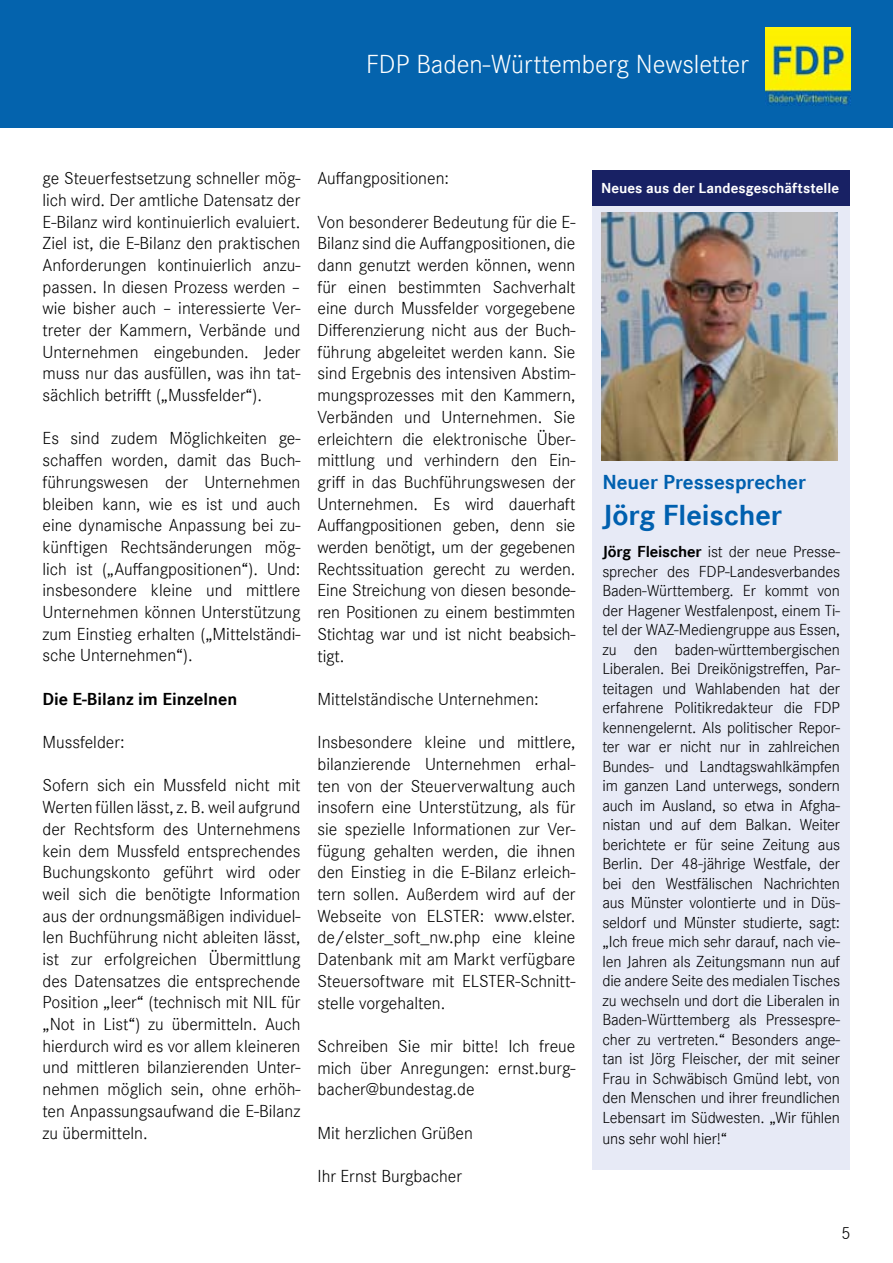
<style>
.page{position:relative;width:893px;height:1263px;background:#fff}
.page>*{position:absolute;margin:0;border:0;box-sizing:border-box;transform-origin:0 0}
.t1{font:700 30px "Corporate S";color:#0060af}
.t2{font:27px "Corporate S Ligh";color:#fff}
.t3{font:700 21px "Corporate S";color:#0060af}
.t4{font:18px/21.8px "Corporate S Ligh";color:#000;text-align:justify}
.t5{font:700 18px "Corporate S";color:#000}
.t6{font:16.5px/19.5px "Corporate S Ligh";letter-spacing:-.01em;color:#000;text-align:justify}
.t7{font:700 15px "Corporate S";color:#fff}
.s1{font-family:"Corporate S";font-weight:700}
</style>
<div class="page">
<div style="left:0;top:0;width:893px;height:128px;background:#0463ad"></div>
<img style="left:765px;top:28px;width:85px;height:77px">
<div style="left:592px;top:200px;width:258px;height:969px;background:#e7eaf6"></div>
<div style="left:592px;top:170px;width:258px;height:36px;background:#182164"></div>
<img style="left:601px;top:213px;width:237px;height:247px">
<h2 class="t2" style="left:366px;top:48px;width:384px">FDP Baden-Württemberg Newsletter</h2>
<p class="t4" style="left:43px;top:167px;width:259px">ge Steuerfestsetzung schneller mög&shy;lich wird. Der amtliche Datensatz der E-Bilanz wird kontinuierlich evaluiert.<br>Ziel ist, die E-Bilanz den praktischen Anforderungen kontinuierlich anzu&shy;passen. In diesen Prozess werden – wie bisher auch – interessierte Ver&shy;treter der Kammern, Verbände und Unternehmen eingebunden. Jeder muss nur das ausfüllen, was ihn tat&shy;sächlich betrifft („Mussfelder“).</p>
<p class="t4" style="left:43px;top:428px;width:259px">Es sind zudem Möglichkeiten ge&shy;schaffen worden, damit das Buch&shy;führungswesen der Unternehmen bleiben kann, wie es ist und auch eine dynamische Anpassung bei zu&shy;künftigen Rechtsänderungen mög&shy;lich ist („Auffangpositionen“). Und: insbesondere kleine und mittlere Unternehmen können Unterstützung zum Einstieg erhalten („Mittelständi&shy;sche Unternehmen“).</p>
<p class="t5" style="left:43px;top:688px;width:196px">Die E-Bilanz im Einzelnen</p>
<p class="t4" style="left:43px;top:731px;width:84px">Mussfelder:</p>
<p class="t4" style="left:43px;top:775px;width:259px">Sofern sich ein Mussfeld nicht mit Werten füllen lässt, z. B. weil aufgrund der Rechtsform des Unternehmens kein dem Mussfeld entsprechendes Buchungskonto geführt wird oder weil sich die benötigte Information aus der ordnungsmäßigen individuel&shy;len Buchführung nicht ableiten lässt, ist zur erfolgreichen Übermittlung des Datensatzes die entsprechende Position „leer“ (technisch mit NIL für „Not in List“) zu übermitteln. Auch hierdurch wird es vor allem kleineren und mittleren bilanzierenden Unter&shy;nehmen möglich sein, ohne erhöh&shy;ten Anpassungsaufwand die E-Bilanz zu übermitteln.</p>
<p class="t4" style="left:317px;top:168px;width:133px">Auffangpositionen:</p>
<p class="t4" style="left:317px;top:211px;width:259px">Von besonderer Bedeutung für die E-Bilanz sind die Auffangpositionen, die dann genutzt werden können, wenn für einen bestimmten Sachverhalt eine durch Mussfelder vorgegebene Differenzierung nicht aus der Buch&shy;führung abgeleitet werden kann. Sie sind Ergebnis des intensiven Abstim&shy;mungsprozesses mit den Kammern, Verbänden und Unternehmen. Sie erleichtern die elektronische Über&shy;mittlung und verhindern den Ein&shy;griff in das Buchführungswesen der Unternehmen. Es wird dauerhaft Auffangpositionen geben, denn sie werden benötigt, um der gegebenen Rechtssituation gerecht zu werden.<br>Eine Streichung von diesen besonde&shy;ren Positionen zu einem bestimmten Stichtag war und ist nicht beabsich&shy;tigt.</p>
<p class="t4" style="left:317px;top:688px;width:223px">Mittelständische Unternehmen:</p>
<p class="t4" style="left:317px;top:731px;width:259px">Insbesondere kleine und mittlere, bilanzierende Unternehmen erhal&shy;ten von der Steuerverwaltung auch insofern eine Unterstützung, als für sie spezielle Informationen zur Ver&shy;fügung gehalten werden, die ihnen den Einstieg in die E-Bilanz erleich&shy;tern sollen. Außerdem wird auf der Webseite von ELSTER: www.elster. de/elster_soft_nw.php eine kleine Datenbank mit am Markt verfügbare Steuersoftware mit ELSTER-Schnitt&shy;stelle vorgehalten.</p>
<p class="t4" style="left:317px;top:1035px;width:259px">Schreiben Sie mir bitte! Ich freue mich über Anregungen: ernst.burg&shy;bacher@bundestag.de</p>
<p class="t4" style="left:317px;top:1122px;width:157px">Mit herzlichen Grüßen</p>
<p class="t4" style="left:317px;top:1165px;width:146px">Ihr Ernst Burgbacher</p>
<p class="t7" style="left:601px;top:179px;width:240px">Neues aus der Landesgeschäftstelle</p>
<p class="t3" style="left:602px;top:470px;width:205px">Neuer Pressesprecher</p>
<h1 class="t1" style="left:602px;top:498px;width:181px">Jörg Fleischer</h1>
<p class="t6" style="left:602px;top:542px;width:239px"><span class="s1">Jörg Fleischer</span> ist der neue Presse&shy;sprecher des FDP-Landesverbandes Baden-Württemberg. Er kommt von der Hagener Westfalenpost, einem Ti&shy;tel der WAZ-Mediengruppe aus Essen, zu den baden-württembergischen Liberalen. Bei Dreikönigstreffen, Par&shy;teitagen und Wahlabenden hat der erfahrene Politikredakteur die FDP kennengelernt. Als politischer Repor&shy;ter war er nicht nur in zahlreichen Bundes- und Landtagswahlkämpfen im ganzen Land unterwegs, sondern auch im Ausland, so etwa in Afgha&shy;nistan und auf dem Balkan. Weiter berichtete er für seine Zeitung aus Berlin. Der 48-jährige Westfale, der bei den Westfälischen Nachrichten aus Münster volontierte und in Düs&shy;seldorf und Münster studierte, sagt: „Ich freue mich sehr darauf, nach vie&shy;len Jahren als Zeitungsmann nun auf die andere Seite des medialen Tisches zu wechseln und dort die Liberalen in Baden-Württemberg als Pressespre&shy;cher zu vertreten.“ Besonders ange&shy;tan ist Jörg Fleischer, der mit seiner Frau in Schwäbisch Gmünd lebt, von den Menschen und ihrer freundlichen Lebensart im Südwesten. „Wir fühlen</p>
<p class="t6" style="left:602px;top:1129px;width:126px">uns sehr wohl hier!“</p>
<p class="t4" style="left:841px;top:1222px;width:11px">5</p>
</div>
